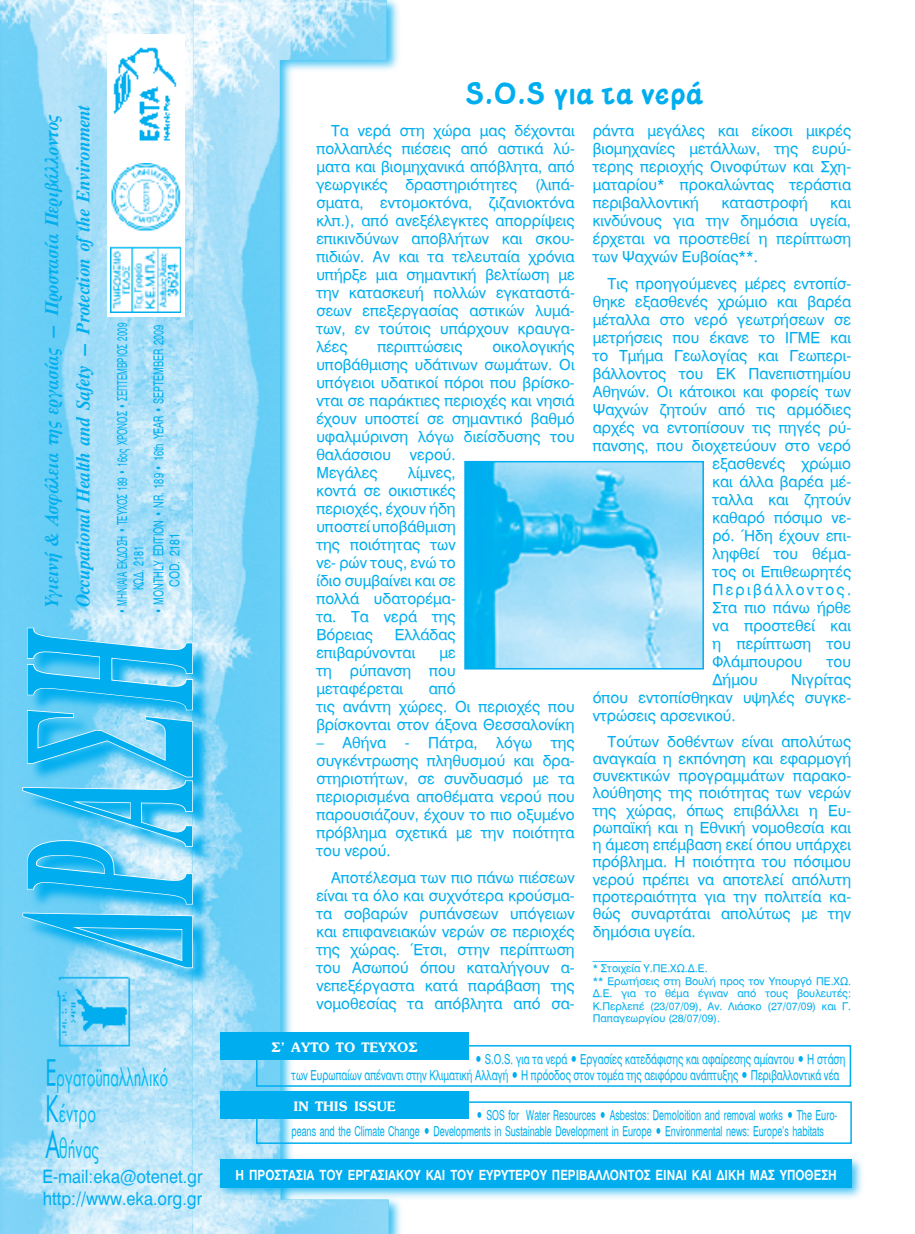
<style>
.page{position:relative;width:915px;height:1234px;background:#fff}
.page>*{position:absolute;margin:0;border:0;box-sizing:border-box;transform-origin:0 0}
.t1{font:italic 248.4px "UB Times Bold";color:#00aeef;scale:.39 1}
.t2{font:700 30px "PF Action Hero";color:#00aeef}
.Kανονική{font:27px "UB Future Cond";color:#00baf1;scale:.7 1}
.Kανονική-2{font:italic 19.5px "UB Times Bold";color:#00aeef;scale:.95 1}
.Kανονική-3{font:18px "UB Helvetica";color:#00aeef;scale:.9 1}
.t3{font:15px/18px "Mg Helvetica Normal";color:#00aeef;text-align:justify}
.t4{font:15px "Mg Helvetica Normal";letter-spacing:.15em;color:#00aeef}
.Kανονική-4{font:14.25px "UB Souvenir Bold";color:#fff}
.Kανονική-5{font:13.8px "UB Helvetica Bold";color:#fff;scale:.83 1}
.Kανονική-6{font:13.5px/16.2px "Mg Helvetica Normal";color:#00aeef;scale:.65 1}
.Kανονική-7{font:13.5px/16.2px "Mg Helvetica Normal";color:#00aeef;scale:.72 1}
.Kανονική-8{font:13.5px "UB Helvetica";color:#00aeef;scale:.6 1}
.Kανονική-9{font:13.5px "UB Helvetica";color:#00aeef;scale:.68 1}
.Kανονική-10{font:13.5px "UB Helvetica";color:#00aeef;scale:.77 1}
.Kανονική-11{font:13.5px "UB Helvetica";color:#00aeef;scale:.66 1}
.t5{font:12px "Mg Helvetica Normal";color:#00aeef}
.t6{font:10.5px/12.6px "Mg Helvetica Normal";color:#00aeef;text-align:justify}
.s1{font-size:39px;color:#00aeef}
</style>
<div class="page">
<img style="left:3px;top:0;width:186px;height:1233px">
<div style="left:189px;top:0;width:214px;height:1233px;background:#00aeef;opacity:.75"></div>
<svg style="left:192px;top:0;width:196px;height:1233px"></svg>
<div style="left:107px;top:34px;width:78px;height:283px;background:#fff"></div>
<img style="left:113px;top:47px;width:64px;height:94px">
<img style="left:111px;top:163px;width:70px;height:150px">
<img style="left:54px;top:988px;width:81px;height:63px">
<div style="left:216px;top:1153px;width:649px;height:46px;background:#00aeef;opacity:.75"></div>
<div style="left:220px;top:1158px;width:631px;height:28px;background:#00aeef"></div>
<div style="left:220px;top:1091px;width:248px;height:27px;background:#00aeef"></div>
<div style="left:256px;top:1044px;width:594px;height:42px;border:2px solid #00aeef"></div>
<div style="left:220px;top:1032px;width:248px;height:27px;background:#00aeef"></div>
<svg style="left:24px;top:628px;width:189px;height:360px;background:#7bd2f5"></svg>
<svg style="left:22px;top:911px;width:172px;height:57px;background:#7ad2f5"></svg>
<svg style="left:22px;top:626px;width:172px;height:279px;background:#73d0f5"></svg>
<hr style="left:0;top:0;width:3px;height:1233px;background:#00aeef;opacity:.75">
<svg style="left:0;top:0;width:1px;height:1233px"></svg>
<img style="left:467px;top:464px;width:233px;height:202px">
<div style="left:464px;top:461px;width:239px;height:208px;border:2px solid #00aeef"></div>
<p class="Kανονική-2" style="left:41px;top:607px;width:520px;rotate:-90deg">Υγιεινή &amp; Ασφάλεια της εργασίας ― Προστασία Περιβάλλοντος</p>
<p class="Kανονική-2" style="left:72px;top:607px;width:530px;rotate:-90deg">Occupational Health and Safety ― Protection ofthe Environment</p>
<p class="Kανονική-8" style="left:115px;top:612px;width:485px;rotate:-90deg">✓ MHNIAIA EKΔOΣH ✓ TEYXOΣ 189 ✓ 16ος ΧΡOΝOΣ ✓ ΣEΠTEMBPIOΣ 2009</p>
<p class="Kανονική-11" style="left:131px;top:590px;width:69px;rotate:-90deg">KΩΔ. 2181</p>
<p class="Kανονική-9" style="left:151px;top:612px;width:425px;rotate:-90deg">✓ MONTHLY EDITION ✓ NR. 189 ✓ 16th YEAR ✓ SEPTEMBER 2009</p>
<p class="Kανονική-10" style="left:167px;top:586px;width:71px;rotate:-90deg">COD. 2181</p>
<h1 class="t1" style="left:-24px;top:960px;width:865px;rotate:-90deg">ΔPAΣH</h1>
<p class="Kανονική" style="left:45px;top:1062px;width:177px"><span class="s1">E</span>ργατοϋπαλληλικό</p>
<p class="Kανονική" style="left:45px;top:1098px;width:74px"><span class="s1">Κ</span>έντρο</p>
<p class="Kανονική" style="left:45px;top:1134px;width:79px"><span class="s1">Α</span>θήνας</p>
<p class="Kανονική-3" style="left:43px;top:1166px;width:179px">E-mail:eka@otenet.gr</p>
<p class="Kανονική-3" style="left:43px;top:1187px;width:178px">http://www.eka.org.gr</p>
<p class="t2" style="left:465px;top:74px;width:239px">S.O.S για τα νερά</p>
<p class="t3" style="left:316px;top:121px;width:260px;text-indent:15px">Τα νερά στη χώρα µας δέχονται πολλαπλές πιέσεις από αστικά λύ&shy;µατα και βιοµηχανικά απόβλητα, από γεωργικές δραστηριότητες (λιπά&shy;σµατα, εντοµοκτόνα, ζιζανιοκτόνα κλπ.), από ανεξέλεγκτες απορρίψεις επικινδύνων αποβλήτων και σκου&shy;πιδιών. Αν και τα τελευταία χρόνια υπήρξε µια σηµαντική βελτίωση µε την κατασκευή πολλών εγκαταστά&shy;σεων επεξεργασίας αστικών λυµά&shy;των, εν τούτοις υπάρχουν κραυγα&shy;λέες</p>
<p class="t3" style="left:592px;top:121px;width:260px">ράντα µεγάλες και είκοσι µικρές βιοµηχανίες µετάλλων, της ευρύ&shy;τερης περιοχής Οινοφύτων και Σχη&shy;µαταρίου* προκαλώντας τεράστια περιβαλλοντική</p>
<p class="t3" style="left:721px;top:193px;width:88px">καταστροφή</p>
<p class="t3" style="left:592px;top:193px;width:260px;text-indent:238px">και κινδύνους για την δηµόσια υγεία, έρχεται να προστεθεί η περίπτωση των Ψαχνών Ευβοίας**.</p>
<p class="t3" style="left:607px;top:274px;width:245px">Τις προηγούµενες µέρες εντοπίσ-</p>
<p class="t3" style="left:592px;top:292px;width:260px">θηκε εξασθενές χρώµιο και βαρέα</p>
<p class="t3" style="left:592px;top:310px;width:260px">µέταλλα στο νερό γεωτρήσεων σε</p>
<p class="t3" style="left:592px;top:328px;width:260px">µετρήσεις που έκανε το ΙΓΜΕ και</p>
<p class="t3" style="left:592px;top:346px;width:260px">το Τµήµα Γεωλογίας και Γεωπερι-</p>
<p class="t3" style="left:592px;top:364px;width:260px">βάλλοντος του ΕΚ Πανεπιστηµίου</p>
<p class="t3" style="left:592px;top:382px;width:260px">Αθηνών. Οι κάτοικοι και φορείς των</p>
<p class="t3" style="left:592px;top:400px;width:260px">Ψαχνών ζητούν από τις αρµόδιες</p>
<p class="t3" style="left:592px;top:418px;width:260px">αρχές να εντοπίσουν τις πηγές ρύ-</p>
<p class="t3" style="left:592px;top:436px;width:260px">πανσης, που διοχετεύουν στο νερό</p>
<p class="t3" style="left:712px;top:454px;width:140px">εξασθενές χρώµιο</p>
<p class="t3" style="left:712px;top:472px;width:140px">και άλλα βαρέα µέ-</p>
<p class="t3" style="left:712px;top:490px;width:140px">ταλλα και ζητούν</p>
<p class="t3" style="left:712px;top:508px;width:140px">καθαρό πόσιµο νε-</p>
<p class="t3" style="left:712px;top:526px;width:140px">ρό. Ήδη έχουν επι-</p>
<p class="t3" style="left:712px;top:544px;width:140px">ληφθεί του θέµα-</p>
<p class="t3" style="left:712px;top:562px;width:140px">τος οι Επιθεωρητές</p>
<p class="t4" style="left:712px;top:580px;width:140px">Περιβάλλοντος.</p>
<p class="t3" style="left:712px;top:598px;width:140px">Στα πιο πάνω ήρθε</p>
<p class="t3" style="left:712px;top:616px;width:140px">να προστεθεί και</p>
<p class="t3" style="left:712px;top:634px;width:140px">η περίπτωση του</p>
<p class="t3" style="left:712px;top:652px;width:91px">Φλάµπουρου</p>
<p class="t3" style="left:826px;top:652px;width:26px">του</p>
<p class="t3" style="left:712px;top:670px;width:47px">∆ήµου</p>
<p class="t3" style="left:316px;top:337px;width:260px;text-indent:176px">οικολογικής υποβάθµισης υδάτινων σωµάτων. Οι υπόγειοι υδατικοί πόροι που βρίσκο&shy;νται σε παράκτιες περιοχές και νησιά έχουν υποστεί σε σηµαντικό βαθµό υφαλµύρινση λόγω διείσδυσης του θαλάσσιου</p>
<p class="t3" style="left:377px;top:337px;width:87px">περιπτώσεις</p>
<p class="t3" style="left:410px;top:445px;width:47px">νερού.</p>
<p class="t3" style="left:316px;top:463px;width:141px;text-indent:92px">λίµνες, κοντά σε οικιστικές περιοχές, έχουν ήδη υποστεί υποβάθµιση της ποιότητας των νε- ρών τους, ενώ το ίδιο συµβαίνει και σε πολλά υδατορέµα&shy;τα. Τα νερά της Βόρειας</p>
<p class="t3" style="left:316px;top:463px;width:63px">Μεγάλες</p>
<p class="t3" style="left:316px;top:625px;width:141px;text-indent:79px">Ελλάδας επιβαρύνονται</p>
<p class="t3" style="left:316px;top:643px;width:141px;text-indent:123px">µε τη ρύπανση που µεταφέρεται</p>
<p class="t3" style="left:592px;top:670px;width:260px;text-indent:198px">Νιγρίτας όπου εντοπίσθηκαν υψηλές συγκε&shy;ντρώσεις αρσενικού.</p>
<p class="t3" style="left:592px;top:732px;width:260px;line-height:17.2px;text-indent:15px">Τούτων δοθέντων είναι απολύτως αναγκαία η εκπόνηση και εφαρµογή συνεκτικών προγραµµάτων παρακο&shy;λούθησης της ποιότητας των νερών της χώρας, όπως επιβάλλει η Eυ&shy;ρωπαϊκή και η Eθνική νοµοθεσία και η άµεση επέµβαση εκεί όπου υπάρχει πρόβληµα. Η ποιότητα του πόσιµου νερού πρέπει να αποτελεί απόλυτη προτεραιότητα για την πολιτεία κα&shy;θώς συναρτάται απολύτως µε την δηµόσια υγεία.</p>
<p class="t5" style="left:592px;top:947px;width:50px">________</p>
<p class="t6" style="left:592px;top:961px;width:116px">* Στοιχεία Υ.ΠΕ.ΧΩ.∆.Ε.</p>
<p class="t6" style="left:592px;top:974px;width:260px">** Ερωτήσεις στη Βουλή προς τον Υπουργό ΠΕ.ΧΩ. ∆.Ε. για το θέµα έγιναν από τους βουλευτές:<br>Κ.Περλεπέ (23/07/09), Αν. Λιάσκο (27/07/09) και Γ.<br>Παπαγεωργίου (28/07/09).</p>
<p class="t3" style="left:316px;top:679px;width:260px;text-align:center">από<br>τις ανάντη χώρες. Οι περιοχές που βρίσκονται στον άξονα Θεσσαλονίκη</p>
<p class="t3" style="left:316px;top:733px;width:260px">– Αθήνα - Πάτρα, λόγω της συγκέντρωσης πληθυσµού και δρα&shy;στηριοτήτων, σε συνδυασµό µε τα περιορισµένα αποθέµατα νερού που παρουσιάζουν, έχουν το πιο οξυµένο πρόβληµα σχετικά µε την ποιότητα του νερού.</p>
<p class="t3" style="left:316px;top:868px;width:260px;text-indent:15px">Αποτέλεσµα των πιο πάνω πιέσεων είναι τα όλο και συχνότερα κρούσµα&shy;τα σοβαρών ρυπάνσεων υπόγειων και επιφανειακών νερών σε περιοχές της χώρας. Έτσι, στην περίπτωση του Ασωπού όπου καταλήγουν α&shy;νεπεξέργαστα κατά παράβαση της νοµοθεσίας τα απόβλητα από σα-</p>
<p class="Kανονική-4" style="left:271px;top:1039px;width:148px">Σ’ AYTO TO TEYXOΣ</p>
<p class="Kανονική-7" style="left:291px;top:1050px;width:770px;text-indent:183px">• S.O.S. για τα νερά • Eργασίες κατεδάφισης και αφαίρεσης αµίαντου • H στάση των Eυρωπαίων απέναντι στην Kλιµατική Aλλαγή • H πρόοδος στον τοµέα της αειφόρου ανάπτυξης • Περιβαλλοντικά νέα</p>
<p class="Kανονική-4" style="left:293px;top:1098px;width:104px">IN THIS ISSUE</p>
<p class="Kανονική-6" style="left:291px;top:1106px;width:840px;text-indent:185px">• SOS for Water Resources • Asbestos: Demoloition and removal works • The Euro&shy;peans and the Climate Change • Developments in Sustainable Development in Europe • Environmental news: Europe’s habitats</p>
<p class="Kανονική-5" style="left:235px;top:1166px;width:725px">H ΠPOΣTAΣIA TOY EPΓAΣIAKOY KAI TOY EYPYTEPOY ΠEPIBAΛΛONTOΣ EINAI KAI ΔIKH MAΣ YΠOΘEΣH</p>
</div>
